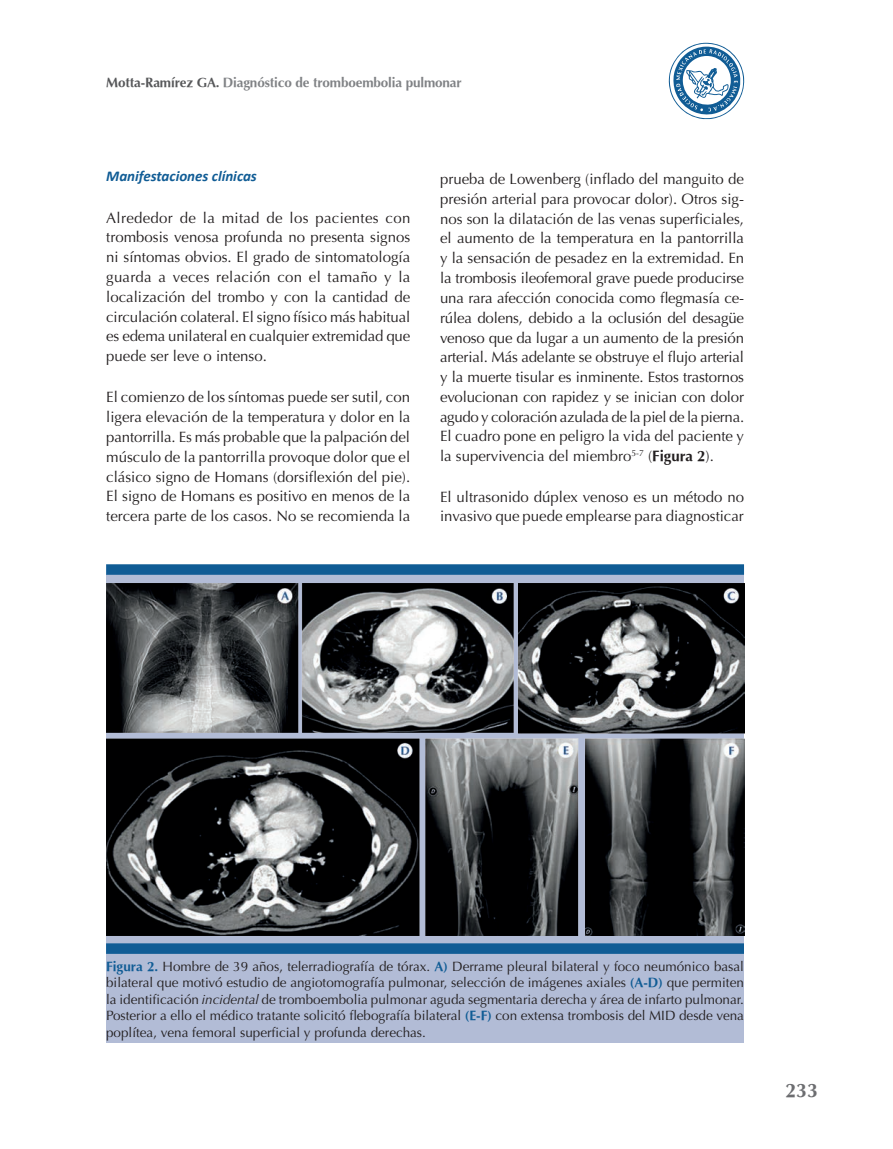
<style>
.page{position:relative;width:893px;height:1149px;background:#fff}
.page>*{position:absolute;margin:0;border:0;box-sizing:border-box;transform-origin:0 0}
.t1{font:700 19.5px "Optima";color:#6c6d70}
.Texto{font:15px/19.8px "Optima";color:#231f20;text-align:justify}
.Título_3{font:italic 700 15px "Calibri";color:#105c95}
.Pie_de_figura{font:13.5px/16.5px "Optima";color:#231f20;text-align:justify}
.t2{font:700 13.5px "Optima";letter-spacing:-.01em;color:#808285}
.s1{color:#57585a}
.s2{font-weight:700}
.s3{font-weight:700;color:#105c95}
.s4{font-style:italic}
</style>
<div class="page">
<svg style="left:669px;top:43px;width:75px;height:76px"></svg>
<div style="left:106px;top:573px;width:638px;height:469px;background:#b2bcd6"></div>
<div style="left:106px;top:943px;width:638px;height:10px;background:#105c95"></div>
<div style="left:106px;top:564px;width:638px;height:10px;background:#105c95"></div>
<img style="left:106px;top:583px;width:638px;height:351px">
<p class="t2" style="left:106px;top:75px;width:357px"><span class="s1">Motta-Ramírez GA.</span> Diagnóstico de tromboembolia pulmonar</p>
<p class="Título_3" style="left:106px;top:167px;width:152px">Manifestaciones clínicas</p>
<p class="Texto" style="left:106px;top:208px;width:306px">Alrededor de la mitad de los pacientes con trombosis venosa profunda no presenta signos ni síntomas obvios. El grado de sintomatología guarda a veces relación con el tamaño y la localización del trombo y con la cantidad de circulación colateral. El signo físico más habitual es edema unilateral en cualquier extremidad que puede ser leve o intenso.</p>
<p class="Texto" style="left:106px;top:387px;width:306px">El comienzo de los síntomas puede ser sutil, con ligera elevación de la temperatura y dolor en la pantorrilla. Es más probable que la palpación del músculo de la pantorrilla provoque dolor que el clásico signo de Homans (dorsiflexión del pie).<br>El signo de Homans es positivo en menos de la tercera parte de los casos. No se recomienda la</p>
<p class="Texto" style="left:440px;top:169px;width:306px">prueba de Lowenberg (inflado del manguito de presión arterial para provocar dolor). Otros sig&shy;nos son la dilatación de las venas superficiales, el aumento de la temperatura en la pantorrilla y la sensación de pesadez en la extremidad. En la trombosis ileofemoral grave puede producirse una rara afección conocida como flegmasía ce&shy;rúlea dolens, debido a la oclusión del desagüe venoso que da lugar a un aumento de la presión arterial. Más adelante se obstruye el flujo arterial y la muerte tisular es inminente. Estos trastornos evolucionan con rapidez y se inician con dolor agudo y coloración azulada de la piel de la pierna.<br>El cuadro pone en peligro la vida del paciente y la supervivencia del miembro<sup>5-7</sup> (<span class="s2">Figura 2</span>).</p>
<p class="Texto" style="left:440px;top:487px;width:306px">El ultrasonido dúplex venoso es un método no invasivo que puede emplearse para diagnosticar</p>
<p class="Pie_de_figura" style="left:106px;top:957px;width:639px"><span class="s3">Figura 2.</span> Hombre de 39 años, telerradiografía de tórax. <span class="s3">A)</span> Derrame pleural bilateral y foco neumónico basal bilateral que motivó estudio de angiotomografía pulmonar, selección de imágenes axiales <span class="s3">(A-D)</span> que permiten la identificación <span class="s4">incidental</span> de tromboembolia pulmonar aguda segmentaria derecha y área de infarto pulmonar.<br>Posterior a ello el médico tratante solicitó flebografía bilateral <span class="s3">(E-F)</span> con extensa trombosis del MID desde vena poplítea, vena femoral superficial y profunda derechas.</p>
<h1 class="t1" style="left:785px;top:1079px;width:34px">233</h1>
</div>
